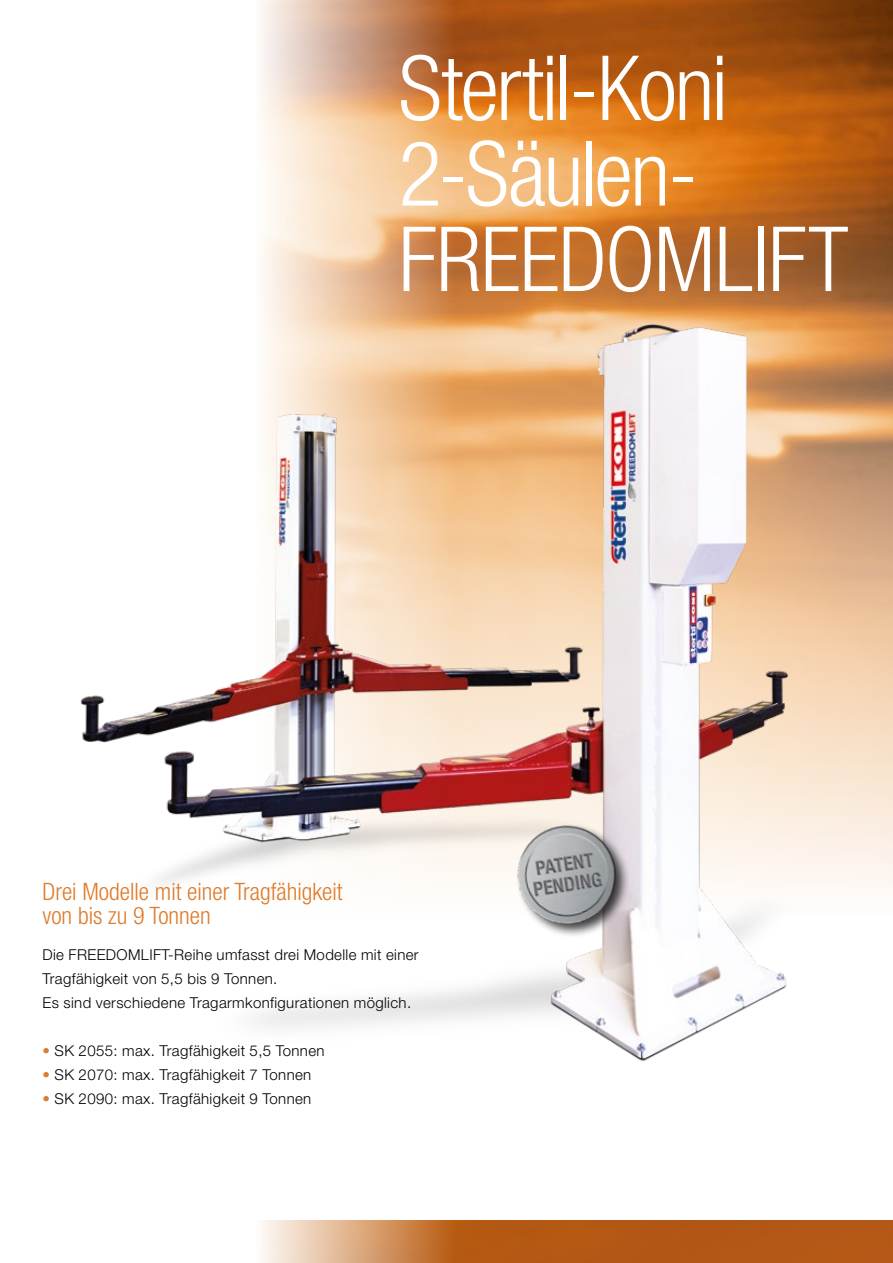
<style>
.page{position:relative;width:893px;height:1263px;background:#fff}
.page>*{position:absolute;margin:0;border:0;box-sizing:border-box;transform-origin:0 0}
.t1{font:300 condensed 90px/85.5px "Helvetica Neue LT Std";letter-spacing:-.02em;color:#fff}
.t2{font:300 condensed 24px/24px "Helvetica Neue LT Std";color:#df7b2a}
.t3{font:300 15px/24px "Helvetica Neue LT Std";letter-spacing:.025em;color:#000}
.s1{font-weight:400;color:#df7b2a}
</style>
<div class="page">
<img style="left:528px;top:0;width:365px;height:229px">
<div style="left:528px;top:1220px;width:365px;height:43px;background:#b45816"></div>
<img style="left:261px;top:0;width:267px;height:1263px">
<img style="left:80px;top:229px;width:813px;height:908px">
<img style="left:494px;top:805px;width:147px;height:144px">
<h1 class="t1" style="left:399px;top:45px;width:451px">Stertil-Koni<br>2-Säulen-<br>FREEDOMLIFT</h1>
<h2 class="t2" style="left:43px;top:879px;width:302px">Drei Modelle mit einer Tragfähigkeit von bis zu 9 Tonnen</h2>
<p class="t3" style="left:43px;top:942px;width:378px">Die FREEDOMLIFT-Reihe umfasst drei Modelle mit einer<br>Tragfähigkeit von 5,5 bis 9 Tonnen.<br>Es sind verschiedene Tragarmkonfigurationen möglich.</p>
<p class="t3" style="left:43px;top:1038px;width:284px"><span class="s1">•</span> SK 2055: max. Tragfähigkeit 5,5 Tonnen</p>
<p class="t3" style="left:43px;top:1062px;width:270px"><span class="s1">•</span> SK 2070: max. Tragfähigkeit 7 Tonnen</p>
<p class="t3" style="left:43px;top:1086px;width:270px"><span class="s1">•</span> SK 2090: max. Tragfähigkeit 9 Tonnen</p>
</div>
